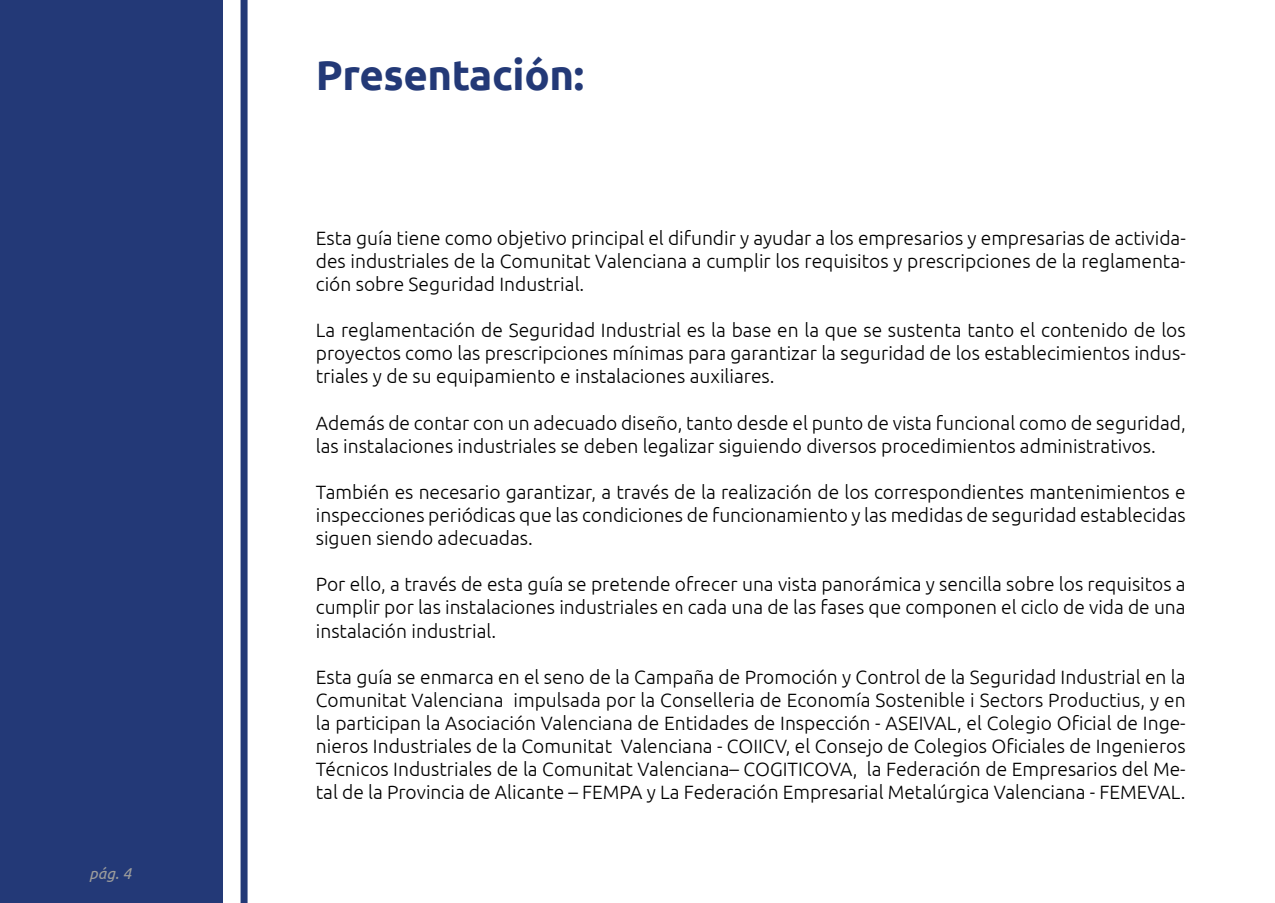
<style>
.page{position:relative;width:1275px;height:903px;background:#fff}
.page>*{position:absolute;margin:0;border:0;box-sizing:border-box;transform-origin:0 0}
.t1{font:700 42px "Ubuntu";letter-spacing:-.01em;color:#233977}
.t2{font:300 19.25px/23.1px "Ubuntu";color:#000;text-align:justify}
.t3{font:italic 15.75px "Ubuntu";color:#9d9d9c}
</style>
<div class="page">
<div style="left:0;top:0;width:222px;height:903px;background:#233977"></div>
<div style="left:241px;top:0;width:7px;height:903px;background:#233977"></div>
<p class="t3" style="left:89px;top:864px;width:44px">pág. 4</p>
<h1 class="t1" style="left:316px;top:49px;width:270px">Presentación:</h1>
<p class="t2" style="left:316px;top:226px;width:871px">Esta guía tiene como objetivo principal el difundir y ayudar a los empresarios y empresarias de activida&shy;des industriales de la Comunitat Valenciana a cumplir los requisitos y prescripciones de la reglamenta&shy;ción sobre Seguridad Industrial.</p>
<p class="t2" style="left:316px;top:318px;width:871px">La reglamentación de Seguridad Industrial es la base en la que se sustenta tanto el contenido de los proyectos como las prescripciones mínimas para garantizar la seguridad de los establecimientos indus&shy;triales y de su equipamiento e instalaciones auxiliares.</p>
<p class="t2" style="left:316px;top:411px;width:871px">Además de contar con un adecuado diseño, tanto desde el punto de vista funcional como de seguridad, las instalaciones industriales se deben legalizar siguiendo diversos procedimientos administrativos.</p>
<p class="t2" style="left:316px;top:480px;width:871px">También es necesario garantizar, a través de la realización de los correspondientes mantenimientos e inspecciones periódicas que las condiciones de funcionamiento y las medidas de seguridad establecidas siguen siendo adecuadas.</p>
<p class="t2" style="left:316px;top:572px;width:871px">Por ello, a través de esta guía se pretende ofrecer una vista panorámica y sencilla sobre los requisitos a cumplir por las instalaciones industriales en cada una de las fases que componen el ciclo de vida de una instalación industrial.</p>
<p class="t2" style="left:316px;top:665px;width:871px">Esta guía se enmarca en el seno de la Campaña de Promoción y Control de la Seguridad Industrial en la Comunitat Valenciana impulsada por la Conselleria de Economía Sostenible i Sectors Productius, y en la participan la Asociación Valenciana de Entidades de Inspección - ASEIVAL, el Colegio Oficial de Inge&shy;nieros Industriales de la Comunitat Valenciana - COIICV, el Consejo de Colegios Oficiales de Ingenieros Técnicos Industriales de la Comunitat Valenciana– COGITICOVA, la Federación de Empresarios del Me&shy;tal de la Provincia de Alicante – FEMPA y La Federación Empresarial Metalúrgica Valenciana - FEMEVAL.</p>
</div>
